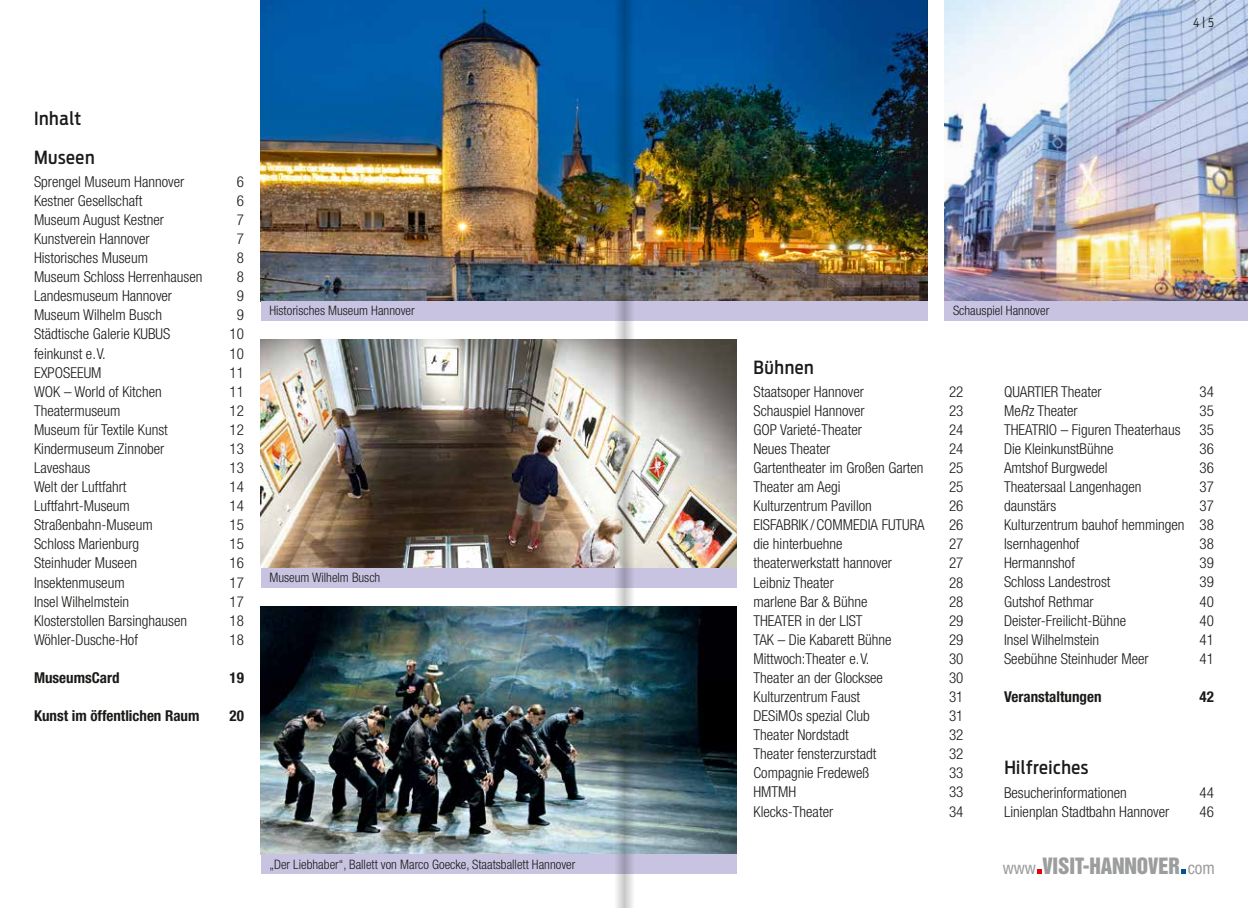
<style>
.page{position:relative;width:1248px;height:908px;background:#fff}
.page>*{position:absolute;margin:0;border:0;box-sizing:border-box;transform-origin:0 0}
.t1{font:20.6px "Helvetica Inserat";letter-spacing:-.01em;color:#9c9d9d}
.t2{font:500 18px "Antenna Cond";letter-spacing:.03em;color:#1a1a18}
.t3{font:300 condensed 15px/19px "Helvetica Neue LT Pro";color:#1a1a18;text-align:justify}
.t4{font:700 condensed 15px "Helvetica Neue LT Pro";color:#1a1a18}
.t5{font:300 condensed 13px "Helvetica Neue LT Pro";color:#1a1a18}
.t6{font:300 12px "Antenna Cond";color:#1a1a18}
.s1{font-style:italic}
.s2{font-family:"Helvetica Neue LT Pro";font-stretch:condensed;font-size:17.2px}
</style>
<div class="page">
<img style="left:261px;top:0;width:666px;height:301px">
<img style="left:944px;top:0;width:303px;height:301px">
<img style="left:261px;top:606px;width:475px;height:248px">
<img style="left:261px;top:339px;width:475px;height:229px">
<div style="left:261px;top:854px;width:475px;height:19px;background:#c9c3e2"></div>
<div style="left:261px;top:568px;width:475px;height:19px;background:#c9c3e2"></div>
<div style="left:261px;top:301px;width:666px;height:19px;background:#c9c3e2"></div>
<div style="left:944px;top:301px;width:303px;height:19px;background:#c9c3e2"></div>
<svg style="left:1037px;top:869px;width:4px;height:4px"></svg>
<svg style="left:1181px;top:869px;width:4px;height:4px"></svg>
<img style="left:624px;top:0;width:17px;height:907px">
<img style="left:607px;top:0;width:17px;height:907px">
<p class="t6" style="left:1192px;top:15px;width:22px">4|5</p>
<p class="t2" style="left:34px;top:108px;width:49px">Inhalt</p>
<p class="t2" style="left:34px;top:146px;width:62px">Museen</p>
<p class="t3" style="left:34px;top:172px;width:152px">Sprengel Museum Hannover</p>
<p class="t3" style="left:237px;top:172px;width:9px">6</p>
<p class="t3" style="left:34px;top:191px;width:110px">Kestner Gesellschaft</p>
<p class="t3" style="left:237px;top:191px;width:9px">6</p>
<p class="t3" style="left:34px;top:210px;width:131px">Museum August Kestner</p>
<p class="t3" style="left:237px;top:210px;width:9px">7</p>
<p class="t3" style="left:34px;top:229px;width:117px">Kunstverein Hannover</p>
<p class="t3" style="left:237px;top:229px;width:9px">7</p>
<p class="t3" style="left:34px;top:248px;width:115px">Historisches Museum</p>
<p class="t3" style="left:237px;top:248px;width:9px">8</p>
<p class="t3" style="left:34px;top:267px;width:170px">Museum Schloss Herrenhausen</p>
<p class="t3" style="left:237px;top:267px;width:9px">8</p>
<p class="t3" style="left:34px;top:286px;width:140px">Landesmuseum Hannover</p>
<p class="t3" style="left:237px;top:286px;width:9px">9</p>
<p class="t3" style="left:34px;top:305px;width:129px">Museum Wilhelm Busch</p>
<p class="t3" style="left:237px;top:305px;width:9px">9</p>
<p class="t3" style="left:34px;top:324px;width:138px">Städtische Galerie KUBUS</p>
<p class="t3" style="left:229px;top:324px;width:16px">10</p>
<p class="t3" style="left:34px;top:343px;width:73px">feinkunst e.V.</p>
<p class="t3" style="left:229px;top:343px;width:16px">10</p>
<p class="t3" style="left:34px;top:362px;width:69px">EXPOSEEUM</p>
<p class="t3" style="left:229px;top:362px;width:16px">11</p>
<p class="t3" style="left:34px;top:381px;width:129px">WOK – World of Kitchen</p>
<p class="t3" style="left:229px;top:381px;width:16px">11</p>
<p class="t3" style="left:34px;top:400px;width:88px">Theatermuseum</p>
<p class="t3" style="left:229px;top:400px;width:16px">12</p>
<p class="t3" style="left:34px;top:419px;width:135px">Museum für Textile Kunst</p>
<p class="t3" style="left:229px;top:419px;width:16px">12</p>
<p class="t3" style="left:34px;top:439px;width:132px">Kindermuseum Zinnober</p>
<p class="t3" style="left:229px;top:439px;width:16px">13</p>
<p class="t3" style="left:34px;top:458px;width:58px">Laveshaus</p>
<p class="t3" style="left:229px;top:458px;width:16px">13</p>
<p class="t3" style="left:34px;top:477px;width:94px">Welt der Luftfahrt</p>
<p class="t3" style="left:229px;top:477px;width:16px">14</p>
<p class="t3" style="left:34px;top:496px;width:97px">Luftfahrt-Museum</p>
<p class="t3" style="left:229px;top:496px;width:16px">14</p>
<p class="t3" style="left:34px;top:515px;width:120px">Straßenbahn-Museum</p>
<p class="t3" style="left:229px;top:515px;width:16px">15</p>
<p class="t3" style="left:34px;top:534px;width:107px">Schloss Marienburg</p>
<p class="t3" style="left:229px;top:534px;width:16px">15</p>
<p class="t3" style="left:34px;top:553px;width:104px">Steinhuder Museen</p>
<p class="t3" style="left:229px;top:553px;width:16px">16</p>
<p class="t3" style="left:34px;top:572px;width:92px">Insektenmuseum</p>
<p class="t3" style="left:229px;top:572px;width:16px">17</p>
<p class="t3" style="left:34px;top:591px;width:97px">Insel Wilhelmstein</p>
<p class="t3" style="left:229px;top:591px;width:16px">17</p>
<p class="t3" style="left:34px;top:610px;width:154px">Klosterstollen Barsinghausen</p>
<p class="t3" style="left:229px;top:610px;width:16px">18</p>
<p class="t3" style="left:34px;top:629px;width:105px">Wöhler-Dusche-Hof</p>
<p class="t3" style="left:229px;top:629px;width:16px">18</p>
<p class="t4" style="left:34px;top:668px;width:87px">MuseumsCard</p>
<p class="t4" style="left:229px;top:668px;width:16px">19</p>
<p class="t4" style="left:34px;top:706px;width:167px">Kunst im öffentlichen Raum</p>
<p class="t4" style="left:229px;top:706px;width:16px">20</p>
<p class="t5" style="left:269px;top:303px;width:147px">Historisches Museum Hannover</p>
<p class="t5" style="left:952px;top:303px;width:98px">Schauspiel Hannover</p>
<p class="t5" style="left:269px;top:570px;width:112px">Museum Wilhelm Busch</p>
<p class="t5" style="left:269px;top:856px;width:307px">„Der Liebhaber“, Ballett von Marco Goecke, Staatsballett Hannover</p>
<p class="t2" style="left:753px;top:356px;width:62px">Bühnen</p>
<p class="t3" style="left:753px;top:381px;width:112px">Staatsoper Hannover</p>
<p class="t3" style="left:948px;top:381px;width:16px">22</p>
<p class="t3" style="left:753px;top:400px;width:113px">Schauspiel Hannover</p>
<p class="t3" style="left:948px;top:400px;width:16px">23</p>
<p class="t3" style="left:753px;top:420px;width:110px">GOP Varieté-Theater</p>
<p class="t3" style="left:948px;top:420px;width:16px">24</p>
<p class="t3" style="left:753px;top:439px;width:78px">Neues Theater</p>
<p class="t3" style="left:948px;top:439px;width:16px">24</p>
<p class="t3" style="left:753px;top:458px;width:172px">Gartentheater im Großen Garten</p>
<p class="t3" style="left:948px;top:458px;width:16px">25</p>
<p class="t3" style="left:753px;top:477px;width:89px">Theater am Aegi</p>
<p class="t3" style="left:948px;top:477px;width:16px">25</p>
<p class="t3" style="left:753px;top:496px;width:120px">Kulturzentrum Pavillon</p>
<p class="t3" style="left:948px;top:496px;width:16px">26</p>
<p class="t3" style="left:753px;top:515px;width:173px">EISFABRIK /COMMEDIA FUTURA</p>
<p class="t3" style="left:948px;top:515px;width:16px">26</p>
<p class="t3" style="left:753px;top:534px;width:91px">die hinterbuehne</p>
<p class="t3" style="left:948px;top:534px;width:16px">27</p>
<p class="t3" style="left:753px;top:553px;width:140px">theaterwerkstatt hannover</p>
<p class="t3" style="left:948px;top:553px;width:16px">27</p>
<p class="t3" style="left:753px;top:572px;width:82px">Leibniz Theater</p>
<p class="t3" style="left:948px;top:572px;width:16px">28</p>
<p class="t3" style="left:753px;top:591px;width:115px">marlene Bar &amp; Bühne</p>
<p class="t3" style="left:948px;top:591px;width:16px">28</p>
<p class="t3" style="left:753px;top:610px;width:111px">THEATER in der LIST</p>
<p class="t3" style="left:948px;top:610px;width:16px">29</p>
<p class="t3" style="left:753px;top:629px;width:139px">TAK – Die Kabarett Bühne</p>
<p class="t3" style="left:948px;top:629px;width:16px">29</p>
<p class="t3" style="left:753px;top:648px;width:117px">Mittwoch:Theater e.V.</p>
<p class="t3" style="left:948px;top:648px;width:16px">30</p>
<p class="t3" style="left:753px;top:667px;width:131px">Theater an der Glocksee</p>
<p class="t3" style="left:948px;top:667px;width:16px">30</p>
<p class="t3" style="left:753px;top:686px;width:108px">Kulturzentrum Faust</p>
<p class="t3" style="left:948px;top:686px;width:16px">31</p>
<p class="t3" style="left:753px;top:706px;width:118px">DESiMOs spezial Club</p>
<p class="t3" style="left:948px;top:706px;width:16px">31</p>
<p class="t3" style="left:753px;top:725px;width:97px">Theater Nordstadt</p>
<p class="t3" style="left:948px;top:725px;width:16px">32</p>
<p class="t3" style="left:753px;top:744px;width:124px">Theater fensterzurstadt</p>
<p class="t3" style="left:948px;top:744px;width:16px">32</p>
<p class="t3" style="left:753px;top:763px;width:117px">Compagnie Fredeweß</p>
<p class="t3" style="left:948px;top:763px;width:16px">33</p>
<p class="t3" style="left:753px;top:782px;width:44px">HMTMH</p>
<p class="t3" style="left:948px;top:782px;width:16px">33</p>
<p class="t3" style="left:753px;top:801px;width:81px">Klecks-Theater</p>
<p class="t3" style="left:948px;top:801px;width:16px">34</p>
<p class="t3" style="left:1003px;top:381px;width:99px">QUARTIER Theater</p>
<p class="t3" style="left:1199px;top:381px;width:16px">34</p>
<p class="t3" style="left:1003px;top:400px;width:75px">Me<span class="s1">R</span>z Theater</p>
<p class="t3" style="left:1199px;top:400px;width:16px">35</p>
<p class="t3" style="left:1003px;top:419px;width:178px">THEATRIO – Figuren Theaterhaus</p>
<p class="t3" style="left:1199px;top:419px;width:16px">35</p>
<p class="t3" style="left:1003px;top:439px;width:111px">Die KleinkunstBühne</p>
<p class="t3" style="left:1199px;top:439px;width:16px">36</p>
<p class="t3" style="left:1003px;top:458px;width:105px">Amtshof Burgwedel</p>
<p class="t3" style="left:1199px;top:458px;width:16px">36</p>
<p class="t3" style="left:1003px;top:477px;width:139px">Theatersaal Langenhagen</p>
<p class="t3" style="left:1199px;top:477px;width:16px">37</p>
<p class="t3" style="left:1003px;top:496px;width:54px">daunstärs</p>
<p class="t3" style="left:1003px;top:496px;width:211px;text-indent:195px">37<br>Kulturzentrum bauhof hemmingen 38<br>Isernhagenhof</p>
<p class="t3" style="left:1199px;top:534px;width:16px">38</p>
<p class="t3" style="left:1003px;top:553px;width:72px">Hermannshof</p>
<p class="t3" style="left:1199px;top:553px;width:16px">39</p>
<p class="t3" style="left:1003px;top:572px;width:108px">Schloss Landestrost</p>
<p class="t3" style="left:1199px;top:572px;width:16px">39</p>
<p class="t3" style="left:1003px;top:591px;width:91px">Gutshof Rethmar</p>
<p class="t3" style="left:1199px;top:591px;width:16px">40</p>
<p class="t3" style="left:1003px;top:610px;width:124px">Deister-Freilicht-Bühne</p>
<p class="t3" style="left:1199px;top:610px;width:16px">40</p>
<p class="t3" style="left:1003px;top:629px;width:97px">Insel Wilhelmstein</p>
<p class="t3" style="left:1199px;top:629px;width:16px">41</p>
<p class="t3" style="left:1003px;top:648px;width:146px">Seebühne Steinhuder Meer</p>
<p class="t3" style="left:1199px;top:648px;width:16px">41</p>
<p class="t4" style="left:1003px;top:687px;width:99px">Veranstaltungen</p>
<p class="t4" style="left:1199px;top:687px;width:16px">42</p>
<p class="t2" style="left:1003px;top:756px;width:86px">Hilfreiches</p>
<p class="t3" style="left:1003px;top:782px;width:124px">Besucherinformationen</p>
<p class="t3" style="left:1199px;top:782px;width:16px">44</p>
<p class="t3" style="left:1003px;top:801px;width:167px">Linienplan Stadtbahn Hannover</p>
<p class="t3" style="left:1199px;top:801px;width:16px">46</p>
<h1 class="t1" style="left:1002px;top:853px;width:213px"><span class="s2">www</span> VISIT-HANNOVER <span class="s2">com</span></h1>
</div>
